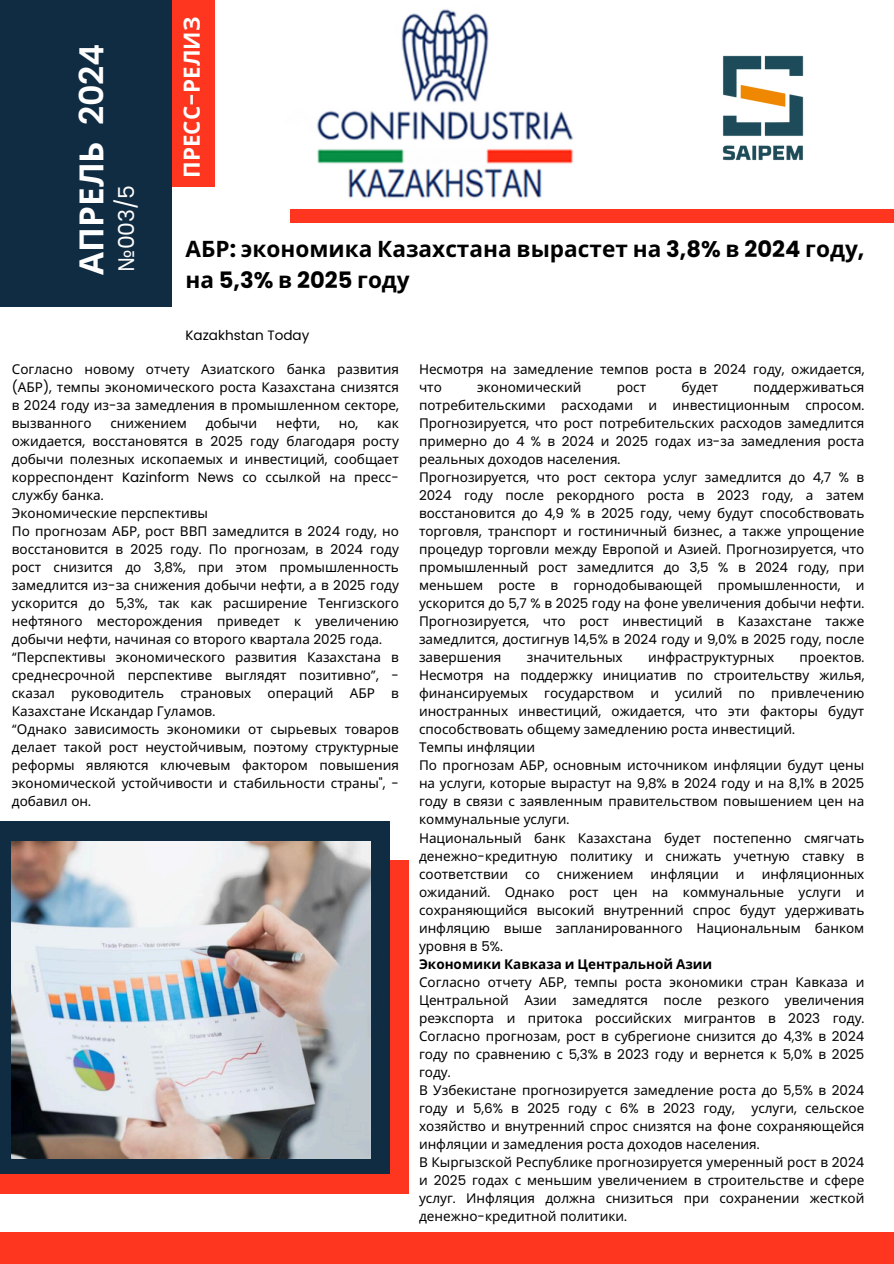
<style>
.page{position:relative;width:894px;height:1264px;background:#fff}
.page>*{position:absolute;margin:0;border:0;box-sizing:border-box;transform-origin:0 0}
.t1{font:700 33.3px "Noto Sans";color:#fff}
.t2{font:700 22.65px/31.2px "Noto Sans";color:#000}
.t3{font:700 22.35px "Noto Sans";color:#fff}
.t4{font:21.9px "Poppins";color:#fff}
.t5{font:13.5px/18px "Noto Sans";color:#000;text-align:justify}
.t6{font:700 13.5px "Noto Sans";color:#000}
.t7{font:13.5px "Poppins";color:#000}
.s1{font-family:"Poppins";font-weight:600}
.s2{font-family:"Noto Sans"}
.s3{font-family:"Poppins"}
</style>
<div class="page">
<div style="left:0;top:860px;width:408px;height:333px;background:#ff361f"></div>
<img style="left:317px;top:9px;width:257px;height:189px">
<div style="left:290px;top:209px;width:603px;height:14px;background:#ff361f"></div>
<div style="left:0;top:1232px;width:893px;height:31px;background:#ff361f"></div>
<div style="left:0;top:820px;width:390px;height:353px;background:#102c43"></div>
<div style="left:0;top:0;width:172px;height:307px;background:#102c43"></div>
<div style="left:172px;top:1px;width:42px;height:186px;background:#ff361f"></div>
<img style="left:722px;top:55px;width:82px;height:106px">
<img style="left:12px;top:841px;width:359px;height:317px">
<h1 class="t1" style="left:68px;top:275px;width:233px;rotate:-90deg">АПРЕЛЬ <span class="s1">2024</span></h1>
<p class="t4" style="left:111px;top:272px;width:89px;rotate:-90deg"><span class="s2">№</span>003/5</p>
<p class="t3" style="left:176px;top:178px;width:162px;rotate:-90deg">ПРЕСС<span class="s1">-</span>РЕЛИЗ</p>
<p class="t2" style="left:185px;top:232px;width:680px">АБР<span class="s3">:</span> экономика Казахстана вырастет на <span class="s3">3,8%</span> в <span class="s3">2024</span> году<span class="s3">, </span>на <span class="s3">5,3%</span> в <span class="s3">2025</span> году</p>
<p class="t7" style="left:185px;top:326px;width:125px">Kazakhstan Today</p>
<p class="t5" style="left:12px;top:360px;width:388px">Согласно новому отчету Азиатского банка развития <span class="s3">(</span>АБР<span class="s3">),</span> темпы экономического роста Казахстана снизятся в <span class="s3">2024</span> году из<span class="s3">-</span>за замедления в промышленном секторе<span class="s3">, </span>вызванного</p>
<p class="t5" style="left:110px;top:414px;width:78px">снижением</p>
<p class="t5" style="left:206px;top:414px;width:53px">добычи</p>
<p class="t5" style="left:276px;top:414px;width:45px">нефти<span class="s3">,</span></p>
<p class="t5" style="left:338px;top:414px;width:21px">но<span class="s3">,</span></p>
<p class="t5" style="left:12px;top:414px;width:388px;text-indent:365px">как ожидается<span class="s3">,</span> восстановятся в <span class="s3">2025</span> году благодаря росту добычи полезных ископаемых и инвестиций<span class="s3">,</span> сообщает корреспондент <span class="s3">Kazinform News</span> со</p>
<p class="t5" style="left:265px;top:468px;width:135px">ссылкой на пресс<span class="s3">-</span></p>
<p class="t5" style="left:12px;top:486px;width:388px;text-align:left">службу банка<span class="s3">.<br></span>Экономические перспективы<br>По прогнозам АБР<span class="s3">,</span> рост ВВП замедлится в <span class="s3">2024</span> году<span class="s3">,</span> но восстановится в <span class="s3">2025</span> году<span class="s3">.</span> По прогнозам<span class="s3">,</span> в <span class="s3">2024</span> году рост снизится до <span class="s3">3,8%,</span> при этом промышленность замедлится из<span class="s3">-</span>за снижения добычи нефти<span class="s3">,</span> а в <span class="s3">2025</span> году ускорится до</p>
<p class="t5" style="left:12px;top:594px;width:388px;text-align:left;text-indent:104px"><span class="s3">5,3%,</span> так как расширение Тенгизского нефтяного месторождения приведет к увеличению добычи нефти<span class="s3">,</span> начиная со второго квартала <span class="s3">2025</span> года<span class="s3">. “</span>Перспективы экономического развития Казахстана в среднесрочной перспективе выглядят позитивно<span class="s3">”, - </span>сказал руководитель страновых операций АБР в Казахстане Искандар Гуламов<span class="s3">.<br>“</span>Однако зависимость экономики от</p>
<p class="t5" style="left:12px;top:720px;width:388px;text-indent:259px">сырьевых товаров делает такой рост неустойчивым<span class="s3">,</span> поэтому структурные реформы являются ключевым фактором повышения экономической устойчивости и стабильности страны<span class="s3">", - </span>добавил он<span class="s3">.</span></p>
<h4 class="t5" style="left:419px;top:360px;width:446px">Несмотря на замедление темпов роста в <span class="s3">2024</span> году<span class="s3">,</span> ожидается<span class="s3">, </span>что</h4>
<h4 class="t5" style="left:477px;top:378px;width:106px">экономический</h4>
<h4 class="t5" style="left:616px;top:378px;width:31px">рост</h4>
<h4 class="t5" style="left:681px;top:378px;width:38px">будет</h4>
<h4 class="t5" style="left:419px;top:378px;width:446px;text-indent:334px">поддерживаться потребительскими расходами и инвестиционным спросом<span class="s3">.<br></span>Прогнозируется<span class="s3">,</span> что рост потребительских расходов замедлится примерно до <span class="s3">4 %</span> в <span class="s3">2024</span> и <span class="s3">2025</span> годах из<span class="s3">-</span>за замедления</h4>
<p class="t5" style="left:827px;top:432px;width:38px">роста</p>
<p class="t5" style="left:419px;top:450px;width:447px;text-align:left">реальных доходов населения<span class="s3">.<br></span>Прогнозируется<span class="s3">,</span> что рост сектора услуг замедлится до <span class="s3">4,7 %</span> в <span class="s3">2024</span> году после рекордного роста в <span class="s3">2023</span> году<span class="s3">,</span> а затем восстановится до <span class="s3">4,9 %</span> в <span class="s3">2025</span> году<span class="s3">,</span> чему будут способствовать торговля<span class="s3">,</span> транспорт и гостиничный бизнес<span class="s3">,</span> а также упрощение</p>
<p class="t5" style="left:419px;top:540px;width:447px">процедур торговли между Европой и Азией<span class="s3">.</span> Прогнозируется<span class="s3">,</span> что промышленный рост замедлится до <span class="s3">3,5 %</span> в <span class="s3">2024</span> году<span class="s3">,</span> при меньшем росте в горнодобывающей промышленности<span class="s3">,</span> и ускорится до <span class="s3">5,7 %</span> в <span class="s3">2025</span> году на фоне увеличения добычи нефти<span class="s3">.<br></span>Прогнозируется<span class="s3">,</span> что рост инвестиций в Казахстане также замедлится<span class="s3">,</span> достигнув <span class="s3">14,5%</span> в <span class="s3">2024</span> году и <span class="s3">9,0%</span> в <span class="s3">2025</span> году<span class="s3">,</span> после завершения</p>
<p class="t5" style="left:526px;top:648px;width:97px">значительных</p>
<p class="t5" style="left:648px;top:648px;width:128px">инфраструктурных</p>
<p class="t5" style="left:799px;top:648px;width:66px">проектов<span class="s3">.</span></p>
<p class="t5" style="left:419px;top:666px;width:66px">Несмотря</p>
<p class="t5" style="left:419px;top:666px;width:447px;text-align:left;text-indent:75px">на поддержку инициатив по строительству жилья<span class="s3">, </span>финансируемых государством и усилий по привлечению иностранных инвестиций<span class="s3">,</span> ожидается<span class="s3">,</span> что эти факторы будут способствовать общему замедлению роста инвестиций<span class="s3">.<br></span>Темпы инфляции<br>По прогнозам АБР<span class="s3">,</span> основным источником инфляции будут цены на услуги<span class="s3">,</span> которые вырастут на <span class="s3">9,8%</span> в <span class="s3">2024</span> году и на <span class="s3">8,1%</span> в <span class="s3">2025</span></p>
<p class="t5" style="left:419px;top:792px;width:447px;text-align:left">году в связи с заявленным правительством повышением цен на коммунальные услуги<span class="s3">.<br></span>Национальный банк Казахстана будет постепенно смягчать денежно<span class="s3">-</span>кредитную</p>
<p class="t5" style="left:570px;top:846px;width:295px">политику и снижать учетную ставку в</p>
<p class="t5" style="left:419px;top:864px;width:447px;text-indent:342px">инфляционных ожиданий<span class="s3">.</span> Однако рост цен на коммунальные услуги и сохраняющийся высокий внутренний спрос будут удерживать инфляцию выше запланированного Национальным банком уровня в <span class="s3">5%.</span></p>
<p class="t6" style="left:419px;top:954px;width:295px">Экономики Кавказа и Центральной Азии</p>
<p class="t5" style="left:419px;top:972px;width:114px">Согласно отчету</p>
<p class="t5" style="left:419px;top:864px;width:91px">соответствии</p>
<p class="t5" style="left:525px;top:864px;width:16px">со</p>
<p class="t5" style="left:556px;top:864px;width:78px">снижением</p>
<p class="t5" style="left:650px;top:864px;width:70px">инфляции</p>
<p class="t5" style="left:735px;top:864px;width:10px">и</p>
<p class="t5" style="left:419px;top:972px;width:447px;text-indent:120px">АБР<span class="s3">,</span> темпы роста экономики стран Кавказа и Центральной Азии замедлятся после резкого увеличения реэкспорта и притока российских мигрантов в <span class="s3">2023</span> году<span class="s3">.<br></span>Согласно прогнозам<span class="s3">,</span> рост в субрегионе снизится до <span class="s3">4,3%</span> в <span class="s3">2024 </span>году по сравнению с <span class="s3">5,3%</span> в <span class="s3">2023</span> году и вернется к <span class="s3">5,0%</span> в <span class="s3">2025</span></p>
<p class="t5" style="left:419px;top:1062px;width:447px;text-align:left">году<span class="s3">.<br></span>В Узбекистане прогнозируется замедление роста до <span class="s3">5,5%</span> в <span class="s3">2024 </span>году и <span class="s3">5,6%</span> в <span class="s3">2025</span> году с <span class="s3">6%</span> в <span class="s3">2023</span> году<span class="s3">,</span> услуги<span class="s3">,</span> сельское хозяйство и внутренний спрос снизятся на фоне сохраняющейся инфляции и замедления роста доходов населения<span class="s3">.</span></p>
<p class="t5" style="left:419px;top:1152px;width:447px">В Кыргызской Республике прогнозируется умеренный рост в <span class="s3">2024 </span>и <span class="s3">2025</span> годах с меньшим увеличением в строительстве и сфере услуг<span class="s3">.</span> Инфляция должна снизиться при сохранении жесткой денежно<span class="s3">-</span>кредитной политики<span class="s3">.</span></p>
</div>
